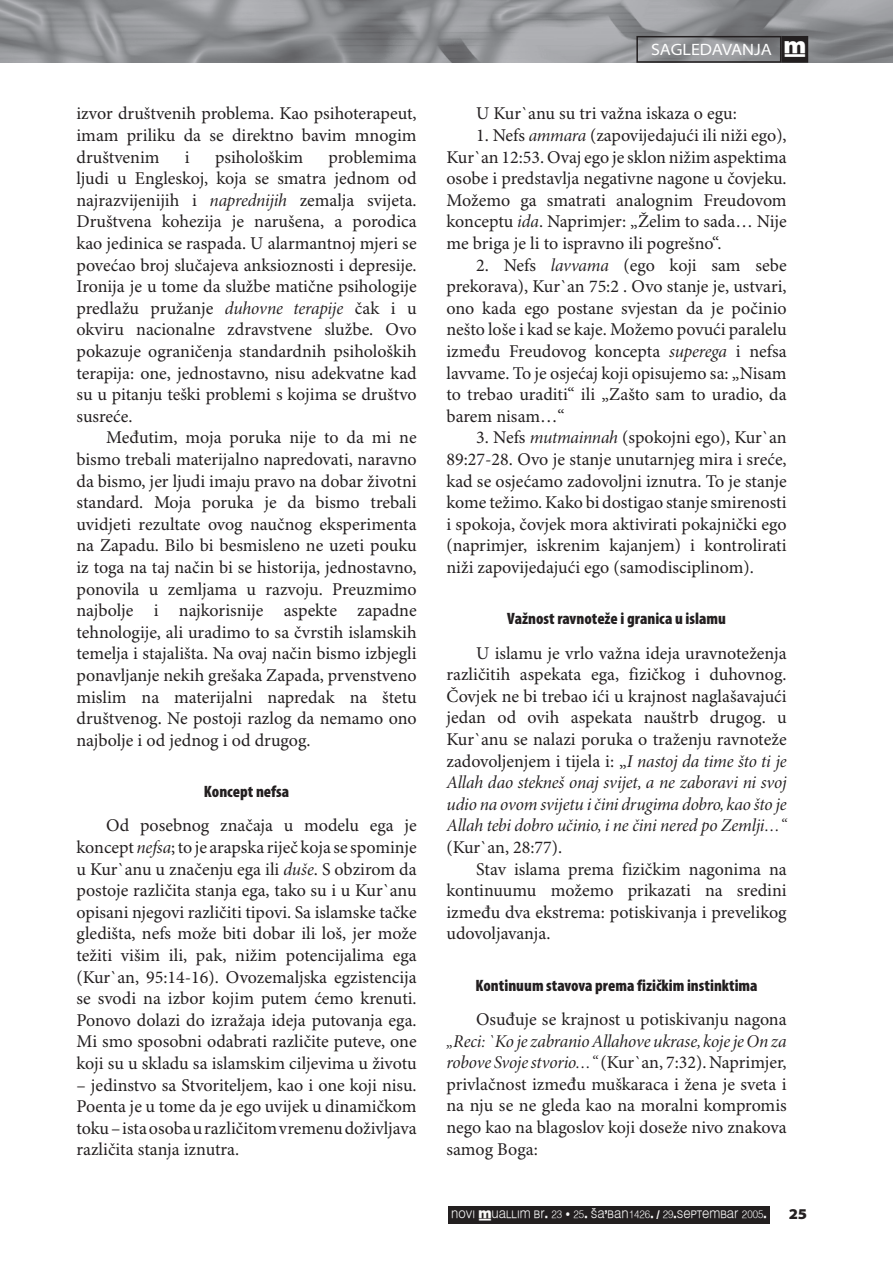
<style>
.page{position:relative;width:893px;height:1263px;background:#fff}
.page>*{position:absolute;margin:0;border:0;box-sizing:border-box;transform-origin:0 0}
.t1{font:18px/21.6px "Minion Pro";color:#231f20;text-align:justify}
.t2{font:18px/21.6px "Minion Pro It Subh";letter-spacing:-.01em;color:#231f20;text-align:justify}
.t3{font:900 condensed 16.5px "Myriad Pro";color:#231f20}
.t4{font:semi-expanded 16.5px "Myriad Pro";color:#fff}
.t5{font:900 semi-expanded 15px "Myriad Pro";color:#231f20}
.t6{font:10.8px "Muallim";color:#f9f9f9;scale:.91 1}
.s1{font-family:"Minion Pro It Subh"}
.s2{font-family:"Muallim";font-stretch:normal}
</style>
<div class="page">
<img style="left:0;top:0;width:893px;height:62px">
<div style="left:636px;top:36px;width:145px;height:27px;border:2px solid #231f20"></div>
<div style="left:782px;top:37px;width:25px;height:25px;background:#231f20"></div>
<div style="left:781px;top:36px;width:27px;height:27px;border:2px solid #231f20"></div>
<div style="left:448px;top:1205px;width:322px;height:18px;background:#231f20"></div>
<p class="t1" style="left:76px;top:104px;width:342px">izvor društvenih problema. Kao psihoterapeut, imam priliku da se direktno bavim mnogim društvenim</p>
<p class="t1" style="left:76px;top:147px;width:342px;text-indent:252px">problemima ljudi u Engleskoj, koja se smatra jednom od najrazvijenijih i <span class="s1">naprednijih</span> zemalja svijeta.<br>Društvena kohezija je narušena, a porodica kao jedinica se raspada. U alarmantnoj mjeri se povećao broj slučajeva anksioznosti i depresije.<br>Ironija je u tome da službe matične psihologije predlažu pružanje <span class="s1">duhovne terapije</span> čak i u okviru nacionalne zdravstvene službe. Ovo pokazuje ograničenja standardnih psiholoških terapija: one, jednostavno, nisu adekvatne kad su u pitanju teški problemi s kojima se društvo susreće.</p>
<p class="t1" style="left:76px;top:428px;width:342px;text-indent:30px">Međutim, moja poruka nije to da mi ne bismo trebali materijalno napredovati, naravno da bismo, jer ljudi imaju pravo na dobar životni standard. Moja poruka je da bismo trebali uvidjeti rezultate ovog naučnog eksperimenta na Zapadu. Bilo bi besmisleno ne uzeti pouku iz toga na taj način bi se historija, jednostavno, ponovila u zemljama u razvoju. Preuzmimo najbolje i najkorisnije aspekte zapadne tehnologije, ali uradimo to sa čvrstih islamskih temelja i stajališta. Na ovaj način bismo izbjegli ponavljanje nekih grešaka Zapada, prvenstveno mislim na materijalni napredak na štetu društvenog. Ne postoji razlog da nemamo ono najbolje i od jednog i od drugog.</p>
<p class="t3" style="left:204px;top:781px;width:87px">Koncept nefsa</p>
<p class="t1" style="left:76px;top:816px;width:342px;text-indent:30px">Od posebnog značaja u modelu ega je koncept <span class="s1">nefsa</span>; to je arapska riječ koja se spominje u Kur`anu u značenju ega ili <span class="s1">duše</span>. S obzirom da postoje različita stanja ega, tako su i u Kur`anu opisani njegovi različiti tipovi. Sa islamske tačke gledišta, nefs može biti dobar ili loš, jer može težiti višim ili, pak, nižim potencijalima ega (Kur`an, 95:14-16). Ovozemaljska egzistencija se svodi na izbor kojim putem ćemo krenuti.<br>Ponovo dolazi do izražaja ideja putovanja ega.<br>Mi smo sposobni odabrati različite puteve, one koji su u skladu sa islamskim ciljevima u životu</p>
<p class="t1" style="left:76px;top:1075px;width:342px">– jedinstvo sa Stvoriteljem, kao i one koji nisu.<br>Poenta je u tome da je ego uvijek u dinamičkom toku – ista osoba u različitom vremenu doživljava različita stanja iznutra.</p>
<p class="t1" style="left:185px;top:147px;width:6px">i</p>
<p class="t1" style="left:215px;top:147px;width:90px">psihološkim</p>
<p class="t4" style="left:651px;top:40px;width:156px">SAGLEDAVANJA <span class="s2">†</span></p>
<p class="t1" style="left:476px;top:104px;width:262px">U Kur`anu su tri važna iskaza o egu:</p>
<p class="t1" style="left:446px;top:125px;width:342px;text-indent:30px">1. Nefs <span class="s1">ammara</span> (zapovijedajući ili niži ego), Kur`an 12:53. Ovaj ego je sklon nižim aspektima osobe i predstavlja negativne nagone u čovjeku.<br>Možemo ga smatrati analognim Freudovom konceptu <span class="s1">ida</span>. Naprimjer: „Želim to sada… Nije me briga je li to ispravno ili pogrešno“.</p>
<p class="t1" style="left:446px;top:255px;width:342px;text-indent:30px">2. Nefs <span class="s1">lavvama</span> (ego koji sam sebe prekorava), Kur`an 75:2 . Ovo stanje je, ustvari, ono kada ego postane svjestan da je počinio nešto loše i kad se kaje. Možemo povući paralelu između Freudovog koncepta <span class="s1">superega</span> i nefsa lavvame. To je osjećaj koji opisujemo sa: „Nisam to trebao uraditi“ ili „Zašto sam to uradio, da barem nisam…“</p>
<p class="t1" style="left:446px;top:428px;width:342px;text-indent:30px">3. Nefs <span class="s1">mutmainnah</span> (spokojni ego), Kur`an 89:27-28. Ovo je stanje unutarnjeg mira i sreće, kad se osjećamo zadovoljni iznutra. To je stanje kome težimo. Kako bi dostigao stanje smirenosti i spokoja, čovjek mora aktivirati pokajnički ego (naprimjer, iskrenim kajanjem) i kontrolirati niži zapovijedajući ego (samodisciplinom).</p>
<p class="t3" style="left:507px;top:608px;width:220px">Važnost ravnoteže i granica u islamu</p>
<p class="t1" style="left:446px;top:643px;width:342px;text-indent:30px">U islamu je vrlo važna ideja uravnoteženja različitih aspekata ega, fizičkog i duhovnog.<br>Čovjek ne bi trebao ići u krajnost naglašavajući jedan od ovih aspekata nauštrb drugog. u Kur`anu se nalazi poruka o traženju ravnoteže zadovoljenjem i tijela i: „<span class="s1">I nastoj da time što ti je</span></p>
<p class="t2" style="left:446px;top:772px;width:342px">Allah dao stekneš onaj svijet, a ne zaboravi ni svoj udio na ovom svijetu i čini drugima dobro, kao što je Allah tebi dobro učinio, i ne čini nered po Zemlji…“</p>
<p class="t1" style="left:446px;top:837px;width:117px">(Kur`an, 28:77).</p>
<p class="t1" style="left:476px;top:859px;width:312px">Stav islama prema fizičkim nagonima na</p>
<p class="t1" style="left:446px;top:880px;width:342px">kontinuumu možemo prikazati na sredini</p>
<p class="t1" style="left:446px;top:902px;width:342px">između dva ekstrema: potiskivanja i prevelikog</p>
<p class="t1" style="left:446px;top:924px;width:105px">udovoljavanja.</p>
<p class="t3" style="left:475px;top:974px;width:284px">Kontinuum stavova prema fizičkim instinktima</p>
<p class="t1" style="left:476px;top:1009px;width:312px">Osuđuje se krajnost u potiskivanju nagona</p>
<p class="t2" style="left:446px;top:1031px;width:342px">„Reci: `Ko je zabranio Allahove ukrase, koje je On za</p>
<p class="t1" style="left:446px;top:1052px;width:342px"><span class="s1">robove Svoje stvorio…“</span> (Kur`an, 7:32).Naprimjer, privlačnost između muškaraca i žena je sveta i na nju se ne gleda kao na moralni kompromis nego kao na blagoslov koji doseže nivo znakova samog Boga:</p>
<p class="t6" style="left:451px;top:1207px;width:348px">NOVI †UALLIM BR. 23 • 25. ŠA’BAN1426. / 29.SEPTEMBAR 2005.</p>
<p class="t5" style="left:789px;top:1206px;width:20px">25</p>
</div>
